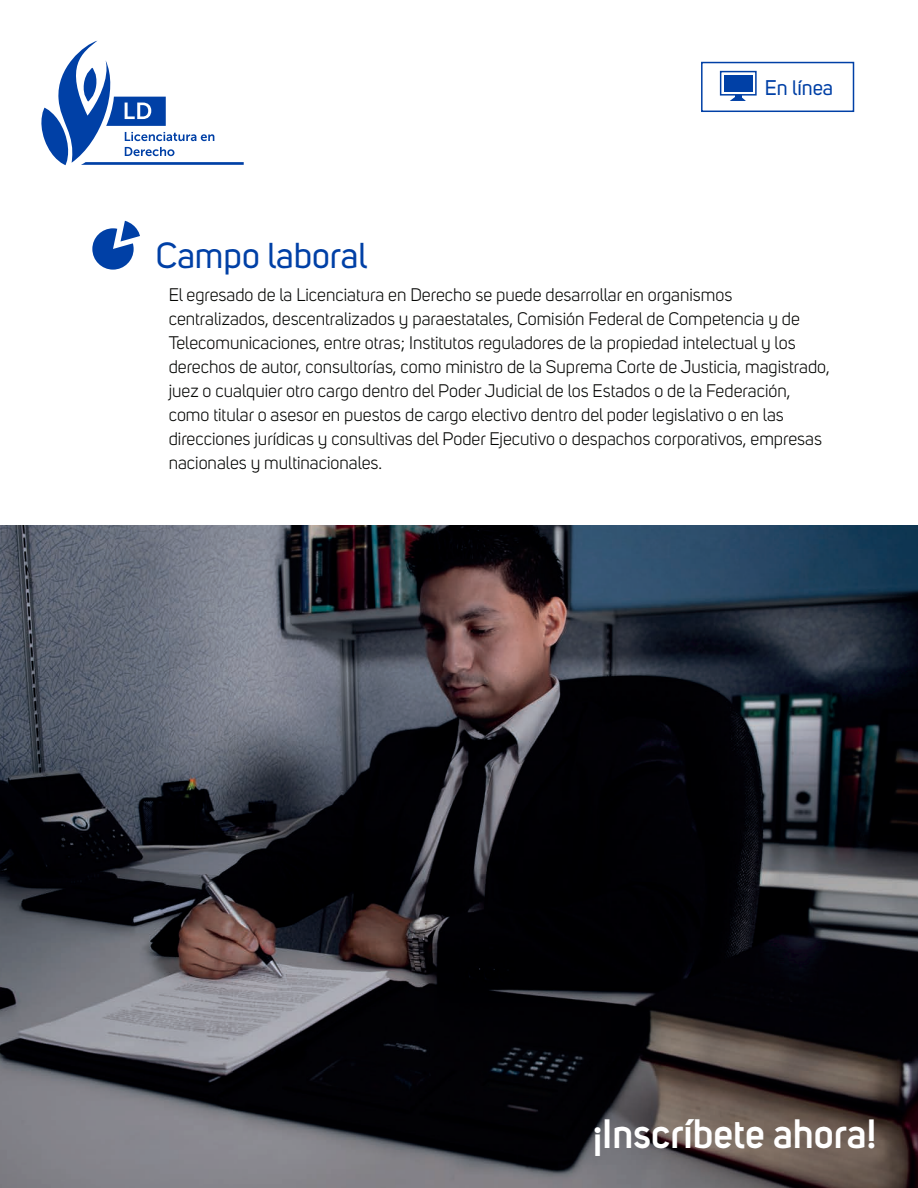
<style>
.page{position:relative;width:918px;height:1188px;background:#fff}
.page>*{position:absolute;margin:0;border:0;box-sizing:border-box;transform-origin:0 0}
.t1{font:600 40.5px "Uni Sans";color:#fff}
.t2{font:36px "Uni Sans";color:#0040a6}
.t3{font:21px "Uni Sans";color:#0040a6}
.t4{font:18px/24px "Uni Sans";color:#040503}
</style>
<div class="page">
<svg style="left:41px;top:41px;width:203px;height:124px"></svg>
<img style="left:0;top:526px;width:918px;height:662px">
<div style="left:701px;top:62px;width:153px;height:50px;border:2px solid #0040a6"></div>
<div style="left:724px;top:75px;width:28px;height:17px;background:#0040a6"></div>
<div style="left:720px;top:71px;width:37px;height:25px;border:2px solid #0040a6"></div>
<svg style="left:730px;top:95px;width:16px;height:6px"></svg>
<svg style="left:92px;top:221px;width:48px;height:49px"></svg>
<p class="t3" style="left:765px;top:76px;width:70px">En línea</p>
<h2 class="t2" style="left:156px;top:235px;width:213px">Campo laboral</h2>
<p class="t4" style="left:169px;top:283px;width:663px">El egresado de la Licenciatura en Derecho se puede desarrollar en organismos centralizados, descentralizados y paraestatales, Comisión Federal de Competencia y de Telecomunicaciones, entre otras; Institutos reguladores de la propiedad intelectual y los derechos de autor, consultorías, como ministro de la Suprema Corte de Justicia, magistrado, juez o cualquier otro cargo dentro del Poder Judicial de los Estados o de la Federación, como titular o asesor en puestos de cargo electivo dentro del poder legislativo o en las direcciones jurídicas y consultivas del Poder Ejecutivo o despachos corporativos, empresas nacionales y multinacionales.</p>
<h1 class="t1" style="left:593px;top:1103px;width:285px">¡Inscríbete ahora!</h1>
</div>
